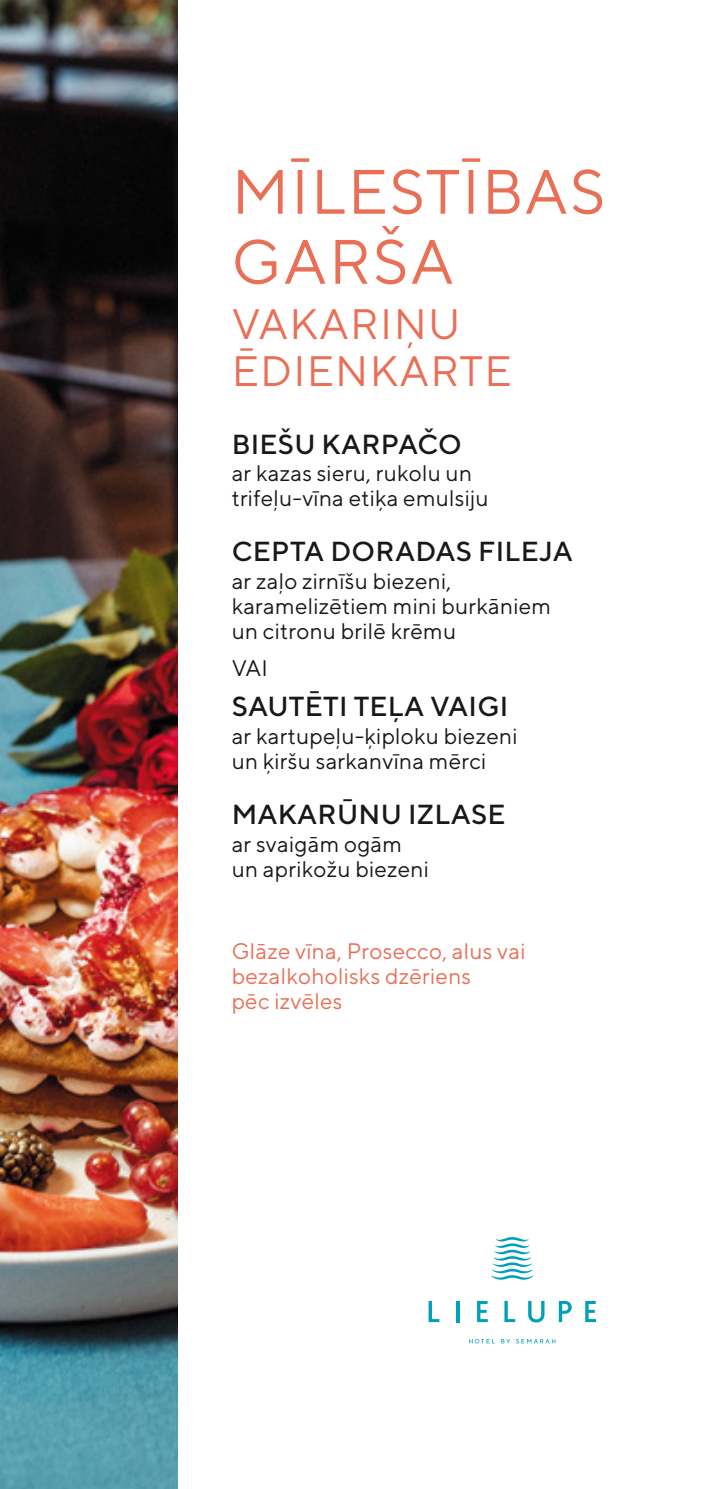
<style>
.page{position:relative;width:702px;height:1489px;background:#fff}
.page>*{position:absolute;margin:0;border:0;box-sizing:border-box;transform-origin:0 0}
.t1{font:62.5px/70px "TT Norms";letter-spacing:.03em;color:#e96f57}
.t2{font:42.5px/47.5px "TT Norms";letter-spacing:.03em;color:#e96f57}
.t3{font:500 27.5px "TT Norms";letter-spacing:.01em;color:#1b1719}
.t4{font:22.5px/25px "TT Norms";letter-spacing:.01em;color:#1b1719}
.t5{font:22.5px/25px "TT Norms";letter-spacing:.01em;color:#e96f57}
</style>
<div class="page">
<img style="left:0;top:0;width:177px;height:1488px">
<svg style="left:428px;top:1300px;width:11px;height:21px"></svg>
<hr style="left:456px;top:1300px;width:3px;height:21px;background:#00a0b8">
<svg style="left:477px;top:1300px;width:11px;height:21px"></svg>
<svg style="left:504px;top:1300px;width:11px;height:21px"></svg>
<svg style="left:528px;top:1300px;width:16px;height:22px"></svg>
<svg style="left:559px;top:1300px;width:12px;height:21px"></svg>
<svg style="left:585px;top:1300px;width:11px;height:21px"></svg>
<svg style="left:491px;top:1237px;width:42px;height:42px"></svg>
<svg style="left:469px;top:1339px;width:26px;height:4px"></svg>
<svg style="left:501px;top:1339px;width:9px;height:4px"></svg>
<svg style="left:516px;top:1339px;width:39px;height:4px"></svg>
<h1 class="t1" style="left:232px;top:155px;width:375px">MĪLESTĪBAS<br>GARŠA</h1>
<h2 class="t2" style="left:232px;top:299px;width:281px">VAKARIŅU<br>ĒDIENKARTE</h2>
<p class="t3" style="left:232px;top:427px;width:231px">BIEŠU KARPAČO</p>
<p class="t4" style="left:232px;top:460px;width:258px">ar kazas sieru, rukolu un trifeļu-vīna etiķa emulsiju</p>
<p class="t3" style="left:232px;top:534px;width:343px">CEPTA DORADAS FILEJA</p>
<p class="t4" style="left:232px;top:568px;width:321px">ar zaļo zirnīšu biezeni, karamelizētiem mini burkāniem un citronu brilē krēmu</p>
<p class="t4" style="left:232px;top:655px;width:38px">VAI</p>
<p class="t3" style="left:232px;top:689px;width:278px">SAUTĒTI TEĻA VAIGI</p>
<p class="t4" style="left:232px;top:723px;width:287px">ar kartupeļu-ķiploku biezeni un ķiršu sarkanvīna mērci</p>
<p class="t3" style="left:232px;top:797px;width:275px">MAKARŪNU IZLASE</p>
<p class="t4" style="left:232px;top:830px;width:199px">ar svaigām ogām un aprikožu biezeni</p>
<p class="t5" style="left:232px;top:938px;width:295px">Glāze vīna, Prosecco, alus vai bezalkoholisks dzēriens<br>pēc izvēles</p>
</div>
